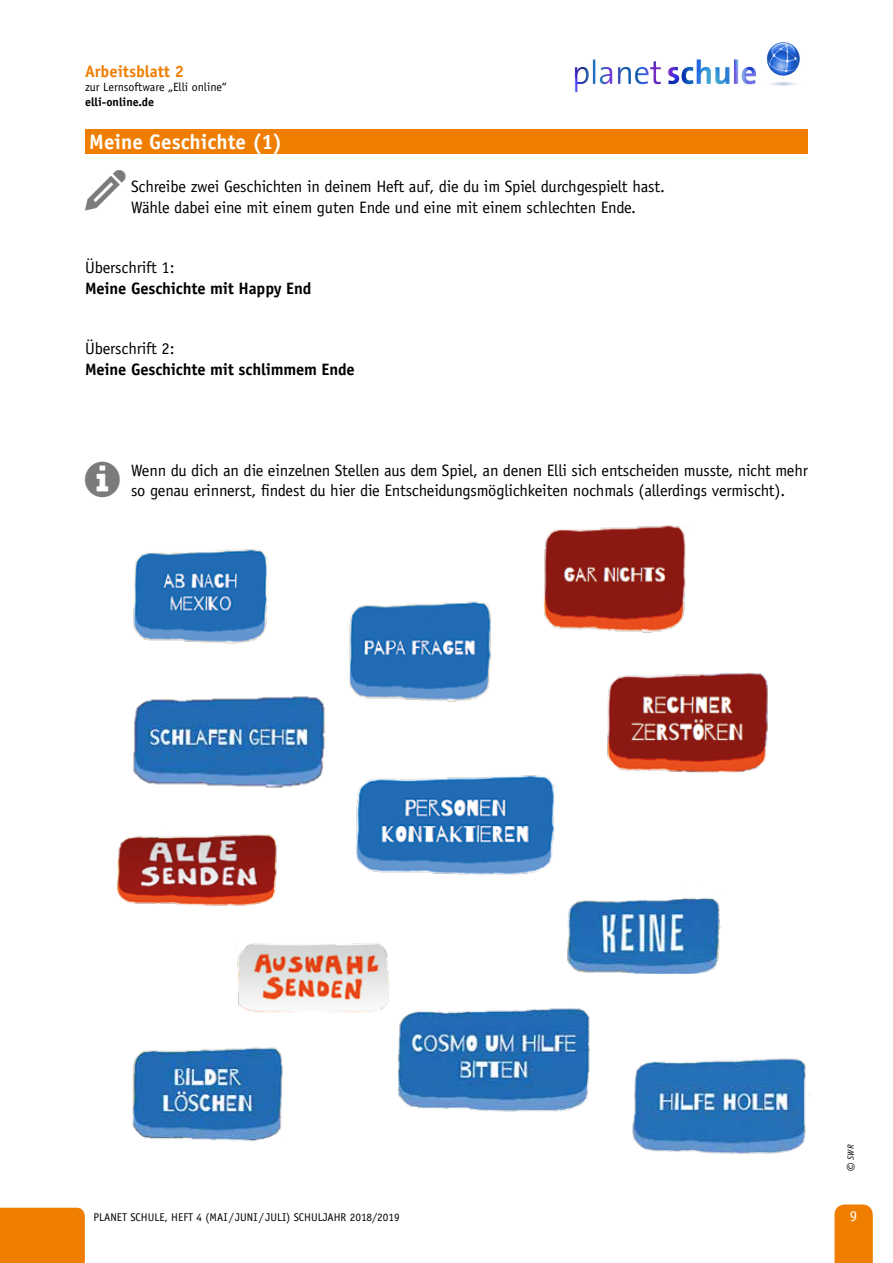
<style>
.page{position:relative;width:893px;height:1263px;background:#fff}
.page>*{position:absolute;margin:0;border:0;box-sizing:border-box;transform-origin:0 0}
.t1{font:700 21px "Officina Sans Std";color:#fff}
.t2{font:16.5px/20.2px "Officina Sans Std";letter-spacing:-.01em;color:#000}
.t3{font:700 16.5px "Officina Sans Std";letter-spacing:-.01em;color:#000}
.t4{font:700 16.5px "Officina Sans Std";color:#ef7d00}
.t5{font:15px "Officina Sans Std";color:#fff}
.t6{font:12px "Officina Sans Std";color:#000}
.t7{font:700 12px "Officina Sans Std";color:#000}
.t8{font:11.25px "Officina Sans Std";color:#000}
.t9{font:italic 9px "Officina Sans Std";color:#000}
.s1{font-size:16.5px}
</style>
<div class="page">
<svg style="left:834px;top:1204px;width:39px;height:59px;background:#ef820b"></svg>
<div style="left:0;top:1208px;width:85px;height:55px;background:#ef7d00"></div>
<div style="left:85px;top:130px;width:723px;height:24px;background:#ef7d00"></div>
<img style="left:133px;top:549px;width:134px;height:94px">
<img style="left:349px;top:601px;width:142px;height:101px">
<img style="left:544px;top:525px;width:142px;height:108px">
<img style="left:133px;top:696px;width:192px;height:92px">
<img style="left:356px;top:775px;width:198px;height:100px">
<img style="left:607px;top:673px;width:161px;height:100px">
<img style="left:117px;top:834px;width:160px;height:72px">
<img style="left:237px;top:943px;width:153px;height:69px">
<img style="left:567px;top:898px;width:155px;height:75px">
<img style="left:132px;top:1047px;width:151px;height:95px">
<img style="left:398px;top:1008px;width:192px;height:104px">
<img style="left:632px;top:1058px;width:179px;height:96px">
<img style="left:574px;top:42px;width:226px;height:51px">
<p class="t4" style="left:85px;top:61px;width:100px">Arbeitsblatt 2</p>
<p class="t6" style="left:85px;top:80px;width:143px">zur Lernsoftware „Elli online“</p>
<p class="t7" style="left:85px;top:94px;width:71px">elli-online.de</p>
<p class="t1" style="left:89px;top:129px;width:195px">Meine Geschichte (1)</p>
<p class="t2" style="left:131px;top:177px;width:535px">Schreibe zwei Geschichten in deinem Heft auf, die du im Spiel durchgespielt hast.<br>Wähle dabei eine mit einem guten Ende und eine mit einem schlechten Ende.</p>
<p class="t2" style="left:85px;top:258px;width:91px">Überschrift 1:</p>
<p class="t3" style="left:85px;top:278px;width:228px">Meine Geschichte mit Happy End</p>
<p class="t2" style="left:85px;top:339px;width:91px">Überschrift 2:</p>
<p class="t3" style="left:85px;top:359px;width:271px">Meine Geschichte mit schlimmem Ende</p>
<p class="t2" style="left:131px;top:460px;width:678px">Wenn du dich an die einzelnen Stellen aus dem Spiel, an denen Elli sich entscheiden musste, nicht mehr so genau erinnerst, findest du hier die Entscheidungsmöglichkeiten nochmals (allerdings vermischt).</p>
<p class="t8" style="left:94px;top:1211px;width:308px">PLANET SCHULE, HEFT 4 (MAI / JUNI / JULI) SCHULJAHR 2018/2019</p>
<p class="t9" style="left:846px;top:1172px;width:28px;rotate:-90deg"><span class="s1">©</span> SWR</p>
<p class="t5" style="left:850px;top:1207px;width:9px">9</p>
</div>
